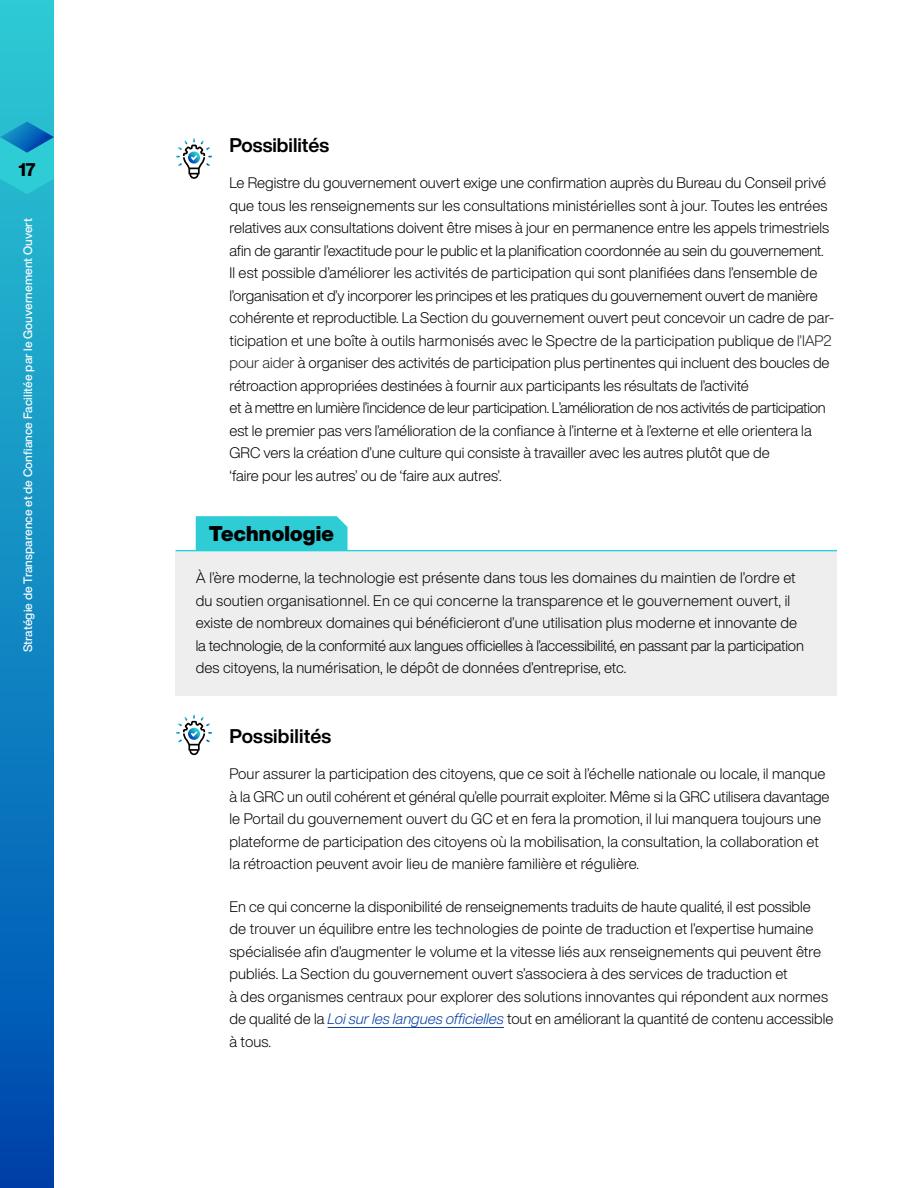
<style>
.page{position:relative;width:918px;height:1188px;background:#fff}
.page>*{position:absolute;margin:0;border:0;box-sizing:border-box;transform-origin:0 0}
.H3_Observations{font:900 21px "Helvetica Now Display";letter-spacing:.01em;color:#000}
.H4_Opportunities{font:700 19.5px "Helvetica Now Display";color:#000}
.t1{font:800 18px "Helvetica Now Display";color:#000}
.P_opportunities_indent{font:300 15px/22.5px "Helvetica Now Display";color:#000}
.P_Observations{font:300 15px/22.5px "Helvetica Now Display";letter-spacing:.01em;color:#000}
.t2{font:500 12px "Helvetica Now Display";letter-spacing:.01em;color:#fff}
.s1{color:#231f20}
.s2{font-style:italic;color:#003da6}
</style>
<div class="page">
<div style="left:196px;top:516px;width:152px;height:34px;background:#2eccd4"></div>
<hr style="left:176px;top:550px;width:661px;height:1px;background:#2eccd4">
<div style="left:176px;top:552px;width:661px;height:144px;background:#eee"></div>
<hr style="left:328px;top:1027px;width:176px;height:1px;background:#003da6">
<svg style="left:176px;top:138px;width:36px;height:41px"></svg>
<svg style="left:176px;top:715px;width:36px;height:40px"></svg>
<div style="left:0;top:0;width:54px;height:1188px;background:linear-gradient(to bottom,#2ccdd5,#0047af)"></div>
<svg style="left:0;top:122px;width:54px;height:72px;background:#24b3cd"></svg>
<p class="t1" style="left:19px;top:157px;width:18px">17</p>
<p class="t2" style="left:20px;top:652px;width:436px;rotate:-90deg">Stratégie de Transparence et de Confiance Facilitée par le Gouvernement Ouvert</p>
<h3 class="H4_Opportunities" style="left:230px;top:132px;width:101px">Possibilités</h3>
<p class="P_opportunities_indent" style="left:230px;top:171px;width:606px">Le Registre du gouvernement ouvert exige une confirmation auprès du Bureau du Conseil privé que tous les renseignements sur les consultations ministérielles sont à jour. Toutes les entrées relatives aux consultations doivent être mises à jour en permanence entre les appels trimestriels afin de garantir l’exactitude pour le public et la planification coordonnée au sein du gouvernement.<br>Il est possible d’améliorer les activités de participation qui sont planifiées dans l’ensemble de l’organisation et d’y incorporer les principes et les pratiques du gouvernement ouvert de manière cohérente et reproductible. La Section du gouvernement ouvert peut concevoir un cadre de par&shy;ticipation et une boîte à outils harmonisés avec le Spectre de la participation publique de <span class="s1">l’IAP2 pour aider</span> à organiser des activités de participation plus pertinentes qui incluent des boucles de rétroaction appropriées destinées à fournir aux participants les résultats de l’activité<br>et à mettre en lumière l’incidence de leur participation. L’amélioration de nos activités de participation est le premier pas vers l’amélioration de la confiance à l’interne et à l’externe et elle orientera la GRC vers la création d’une culture qui consiste à travailler avec les autres plutôt que de<br>‘faire pour les autres’ ou de ‘faire aux autres’.</p>
<h3 class="H3_Observations" style="left:209px;top:519px;width:126px">Technologie</h3>
<p class="P_Observations" style="left:196px;top:567px;width:610px">À l’ère moderne, la technologie est présente dans tous les domaines du maintien de l’ordre et du soutien organisationnel. En ce qui concerne la transparence et le gouvernement ouvert, il existe de nombreux domaines qui bénéficieront d’une utilisation plus moderne et innovante de la technologie, de la conformité aux langues officielles à l’accessibilité, en passant par la participation des citoyens, la numérisation, le dépôt de données d’entreprise, etc.</p>
<h3 class="H4_Opportunities" style="left:230px;top:723px;width:103px">Possibilités</h3>
<p class="P_opportunities_indent" style="left:230px;top:763px;width:602px">Pour assurer la participation des citoyens, que ce soit à l’échelle nationale ou locale, il manque à la GRC un outil cohérent et général qu’elle pourrait exploiter. Même si la GRC utilisera davantage le Portail du gouvernement ouvert du GC et en fera la promotion, il lui manquera toujours une plateforme de participation des citoyens où la mobilisation, la consultation, la collaboration et la rétroaction peuvent avoir lieu de manière familière et régulière.</p>
<p class="P_opportunities_indent" style="left:230px;top:895px;width:606px">En ce qui concerne la disponibilité de renseignements traduits de haute qualité, il est possible<br>de trouver un équilibre entre les technologies de pointe de traduction et l’expertise humaine spécialisée afin d’augmenter le volume et la vitesse liés aux renseignements qui peuvent être publiés. La Section du gouvernement ouvert s’associera à des services de traduction et<br>à des organismes centraux pour explorer des solutions innovantes qui répondent aux normes de qualité de la <span class="s2">Loi sur les langues officielles</span> tout en améliorant la quantité de contenu accessible à tous.</p>
</div>
